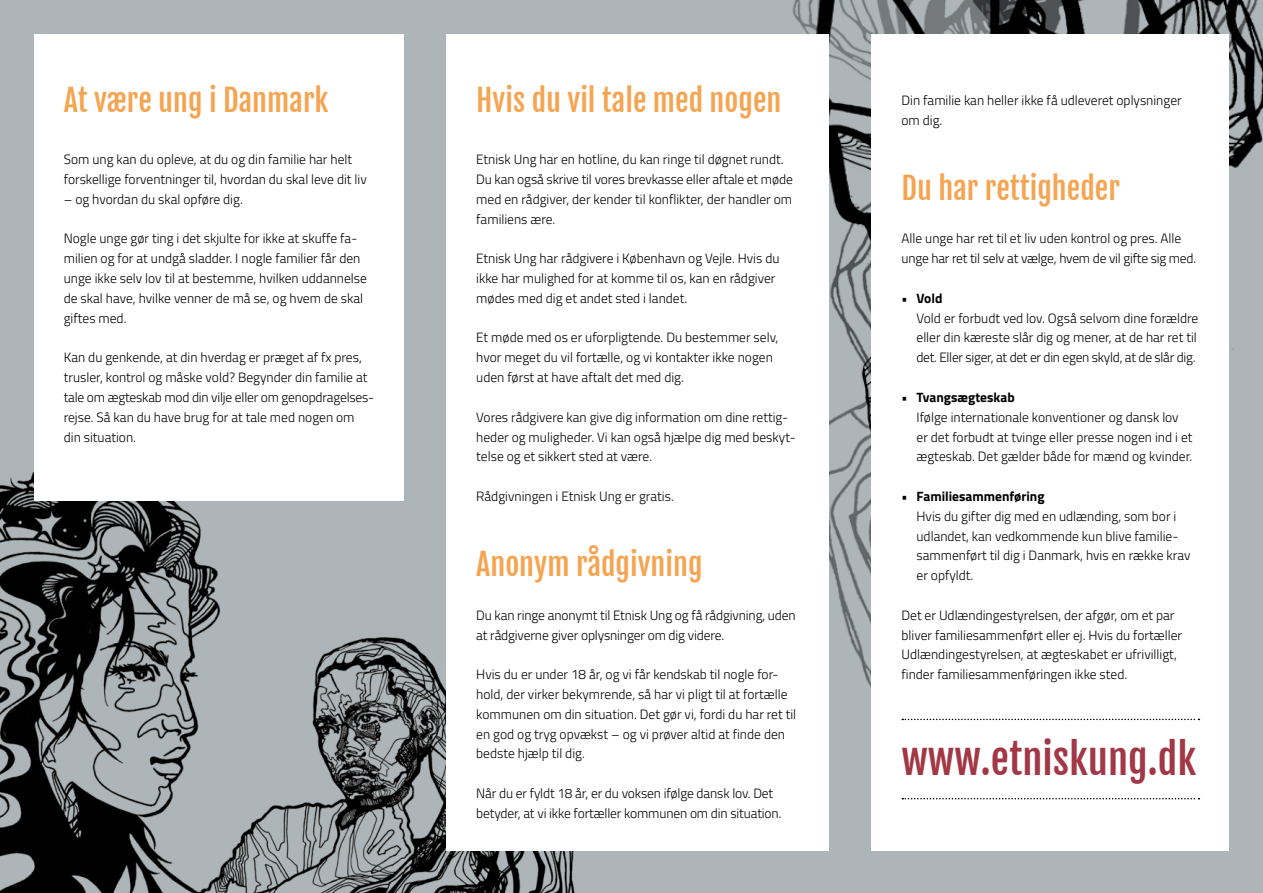
<style>
.page{position:relative;width:1263px;height:893px;background:#aeb5b8}
.page>*{position:absolute;margin:0;border:0;box-sizing:border-box;transform-origin:0 0}
.t1{font:40.5px "Fjalla One";color:#a23745}
.t2{font:30px "Fjalla One";color:#f5a552}
.t3{font:300 13.5px/19.8px "Titillium Web";color:#000}
.t4{font:700 13.5px "Titillium Web";color:#000}
</style>
<div class="page">
<img style="left:404px;top:639px;width:219px;height:254px">
<img style="left:0;top:472px;width:404px;height:421px">
<img style="left:792px;top:0;width:471px;height:778px">
<div style="left:34px;top:34px;width:370px;height:467px;background:#fff"></div>
<div style="left:446px;top:34px;width:383px;height:816px;background:#fff"></div>
<div style="left:872px;top:34px;width:357px;height:816px;background:#fff"></div>
<svg style="left:902px;top:719px;width:297px;height:1px"></svg>
<svg style="left:902px;top:798px;width:297px;height:1px"></svg>
<h2 class="t2" style="left:64px;top:81px;width:266px">At være ung i Danmark</h2>
<p class="t3" style="left:64px;top:149px;width:305px">Som ung kan du opleve, at du og din familie har helt forskellige forventninger til, hvordan du skal leve dit liv</p>
<p class="t3" style="left:64px;top:189px;width:180px">– og hvordan du skal opføre dig.</p>
<p class="t3" style="left:64px;top:228px;width:305px">Nogle unge gør ting i det skjulte for ikke at skuffe fa&shy;milien og for at undgå sladder. I nogle familier får den unge ikke selv lov til at bestemme, hvilken uddannelse de skal have, hvilke venner de må se, og hvem de skal giftes med.</p>
<p class="t3" style="left:64px;top:347px;width:312px">Kan du genkende, at din hverdag er præget af fx pres, trusler, kontrol og måske vold? Begynder din familie at tale om ægteskab mod din vilje eller om genopdragelses&shy;rejse. Så kan du have brug for at tale med nogen om din situation.</p>
<h2 class="t2" style="left:476px;top:81px;width:307px">Hvis du vil tale med nogen</h2>
<p class="t3" style="left:476px;top:149px;width:318px">Etnisk Ung har en hotline, du kan ringe til døgnet rundt.<br>Du kan også skrive til vores brevkasse eller aftale et møde med en rådgiver, der kender til konflikter, der handler om familiens ære.</p>
<p class="t3" style="left:476px;top:248px;width:305px">Etnisk Ung har rådgivere i København og Vejle. Hvis du ikke har mulighed for at komme til os, kan en rådgiver mødes med dig et andet sted i landet.</p>
<p class="t3" style="left:476px;top:327px;width:304px">Et møde med os er uforpligtende. Du bestemmer selv, hvor meget du vil fortælle, og vi kontakter ikke nogen uden først at have aftalt det med dig.</p>
<p class="t3" style="left:476px;top:406px;width:321px">Vores rådgivere kan give dig information om dine rettig&shy;heder og muligheder. Vi kan også hjælpe dig med beskyt&shy;telse og et sikkert sted at være.</p>
<p class="t3" style="left:476px;top:486px;width:199px">Rådgivningen i Etnisk Ung er gratis.</p>
<h2 class="t2" style="left:476px;top:546px;width:228px">Anonym rådgivning</h2>
<p class="t3" style="left:476px;top:604px;width:321px">Du kan ringe anonymt til Etnisk Ung og få rådgivning, uden at rådgiverne giver oplysninger om dig videre.</p>
<p class="t3" style="left:476px;top:664px;width:321px">Hvis du er under 18 år, og vi får kendskab til nogle for&shy;hold, der virker bekymrende, så har vi pligt til at fortælle kommunen om din situation. Det gør vi, fordi du har ret til en god og tryg opvækst – og vi prøver altid at finde den bedste hjælp til dig.</p>
<p class="t3" style="left:476px;top:783px;width:307px">Når du er fyldt 18 år, er du voksen ifølge dansk lov. Det betyder, at vi ikke fortæller kommunen om din situation.</p>
<p class="t3" style="left:901px;top:90px;width:282px">Din familie kan heller ikke få udleveret oplysninger om dig.</p>
<h2 class="t2" style="left:901px;top:170px;width:220px">Du har rettigheder</h2>
<p class="t3" style="left:901px;top:228px;width:296px">Alle unge har ret til et liv uden kontrol og pres. Alle unge har ret til selv at vælge, hvem de vil gifte sig med.</p>
<p class="t4" style="left:901px;top:288px;width:42px">• Vold</p>
<p class="t3" style="left:916px;top:307px;width:283px;text-align:justify">Vold er forbudt ved lov. Også selvom dine forældre eller din kæreste slår dig og mener, at de har ret til det. Eller siger, at det er din egen skyld, at de slår dig.</p>
<p class="t4" style="left:901px;top:387px;width:115px">• Tvangsægteskab</p>
<p class="t3" style="left:916px;top:406px;width:277px">Ifølge internationale konventioner og dansk lov er det forbudt at tvinge eller presse nogen ind i et ægteskab. Det gælder både for mænd og kvinder.</p>
<p class="t4" style="left:901px;top:486px;width:145px">• Familiesammenføring</p>
<p class="t3" style="left:916px;top:505px;width:275px">Hvis du gifter dig med en udlænding, som bor i udlandet, kan vedkommende kun blive familie&shy;sammenført til dig i Danmark, hvis en række krav er opfyldt.</p>
<p class="t3" style="left:901px;top:604px;width:282px">Det er Udlændingestyrelsen, der afgør, om et par bliver familiesammenført eller ej. Hvis du fortæller Udlændingestyrelsen, at ægteskabet er ufrivilligt, finder familiesammenføringen ikke sted.</p>
<h1 class="t1" style="left:901px;top:734px;width:296px">www.etniskung.dk</h1>
</div>
